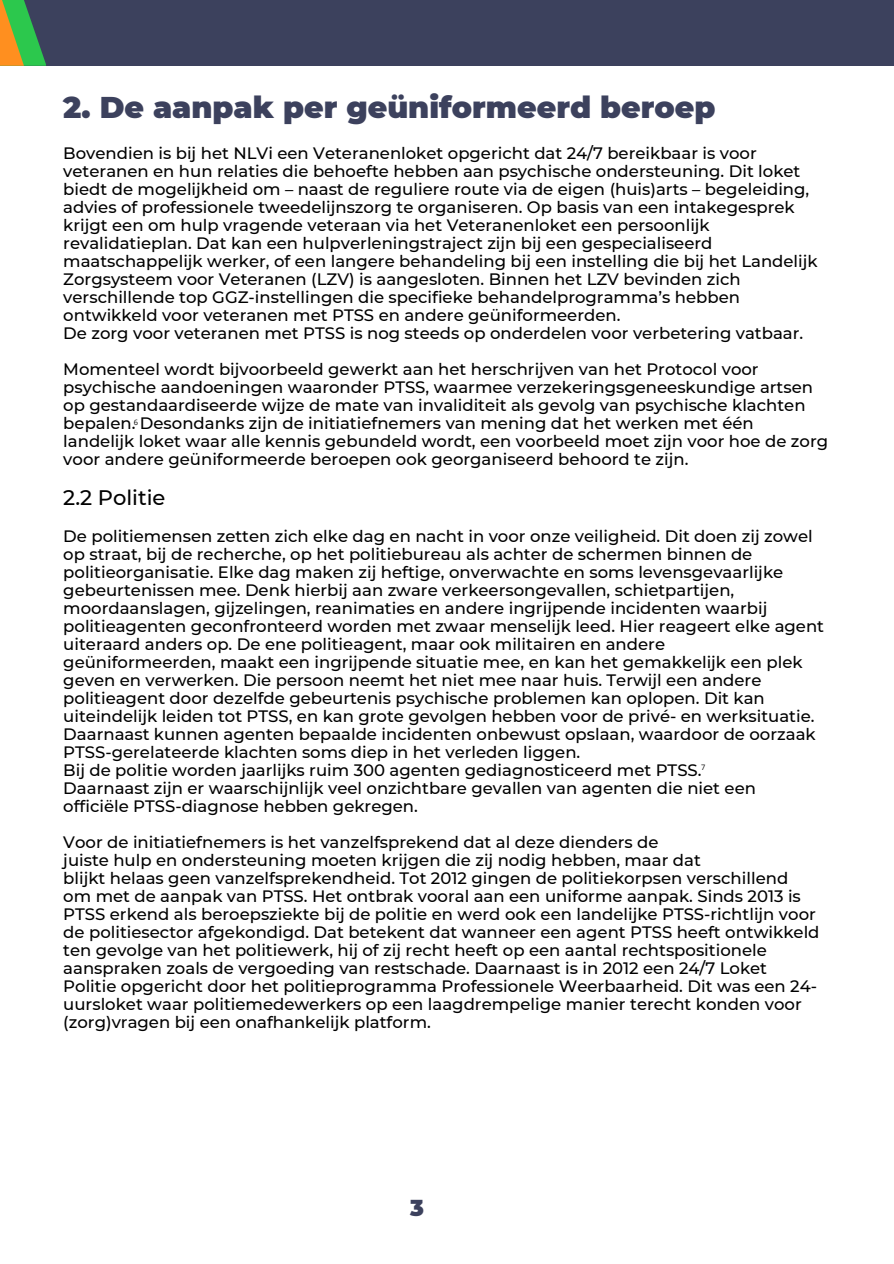
<style>
.page{position:relative;width:894px;height:1264px;background:#fff}
.page>*{position:absolute;margin:0;border:0;box-sizing:border-box;transform-origin:0 0}
.t1{font:900 30px "Montserrat";color:#3c415d}
.t2{font:900 22.5px "Montserrat";color:#3c415d}
.t3{font:500 21px "Montserrat";color:#000}
.t4{font:500 16.5px "Montserrat";color:#000}
.t5{font:7.5px "Open Sans";color:#000}
</style>
<div class="page">
<div style="left:0;top:0;width:893px;height:66px;background:#3c415d"></div>
<svg style="left:24px;top:0;width:22px;height:66px"></svg>
<svg style="left:0;top:0;width:24px;height:66px;background:#9da934"></svg>
<h1 class="t1" style="left:63px;top:89px;width:653px">2. De aanpak per geüniformeerd beroep</h1>
<p class="t4" style="left:63px;top:143px;width:694px">Bovendien is bij het NLVi een Veteranenloket opgericht dat 24/7 bereikbaar is voor</p>
<p class="t4" style="left:63px;top:161px;width:738px">veteranen en hun relaties die behoefte hebben aan psychische ondersteuning. Dit loket</p>
<p class="t4" style="left:63px;top:179px;width:747px">biedt de mogelijkheid om – naast de reguliere route via de eigen (huis)arts – begeleiding,</p>
<p class="t4" style="left:63px;top:197px;width:732px">advies of professionele tweedelijnszorg te organiseren. Op basis van een intakegesprek</p>
<p class="t4" style="left:63px;top:215px;width:647px">krijgt een om hulp vragende veteraan via het Veteranenloket een persoonlijk</p>
<p class="t4" style="left:63px;top:233px;width:650px">revalidatieplan. Dat kan een hulpverleningstraject zijn bij een gespecialiseerd</p>
<p class="t4" style="left:63px;top:251px;width:755px">maatschappelijk werker, of een langere behandeling bij een instelling die bij het Landelijk</p>
<p class="t4" style="left:63px;top:269px;width:678px">Zorgsysteem voor Veteranen (LZV) is aangesloten. Binnen het LZV bevinden zich</p>
<p class="t4" style="left:63px;top:287px;width:678px">verschillende top GGZ-instellingen die specifieke behandelprogramma’s hebben</p>
<p class="t4" style="left:63px;top:305px;width:558px">ontwikkeld voor veteranen met PTSS en andere geüniformeerden.</p>
<p class="t4" style="left:63px;top:323px;width:741px">De zorg voor veteranen met PTSS is nog steeds op onderdelen voor verbetering vatbaar.</p>
<p class="t4" style="left:63px;top:359px;width:696px">Momenteel wordt bijvoorbeeld gewerkt aan het herschrijven van het Protocol voor</p>
<p class="t4" style="left:63px;top:377px;width:751px">psychische aandoeningen waaronder PTSS, waarmee verzekeringsgeneeskundige artsen</p>
<p class="t4" style="left:63px;top:395px;width:743px">op gestandaardiseerde wijze de mate van invaliditeit als gevolg van psychische klachten</p>
<p class="t4" style="left:63px;top:413px;width:691px">bepalen. Desondanks zijn de initiatiefnemers van mening dat het werken met één</p>
<p class="t4" style="left:63px;top:431px;width:766px">landelijk loket waar alle kennis gebundeld wordt, een voorbeeld moet zijn voor hoe de zorg</p>
<p class="t4" style="left:63px;top:449px;width:626px">voor andere geüniformeerde beroepen ook georganiseerd behoord te zijn.</p>
<h2 class="t3" style="left:63px;top:484px;width:104px">2.2 Politie</h2>
<p class="t4" style="left:63px;top:526px;width:750px">De politiemensen zetten zich elke dag en nacht in voor onze veiligheid. Dit doen zij zowel</p>
<p class="t4" style="left:63px;top:544px;width:690px">op straat, bij de recherche, op het politiebureau als achter de schermen binnen de</p>
<p class="t4" style="left:63px;top:562px;width:721px">politieorganisatie. Elke dag maken zij heftige, onverwachte en soms levensgevaarlijke</p>
<p class="t4" style="left:63px;top:580px;width:672px">gebeurtenissen mee. Denk hierbij aan zware verkeersongevallen, schietpartijen,</p>
<p class="t4" style="left:63px;top:598px;width:705px">moordaanslagen, gijzelingen, reanimaties en andere ingrijpende incidenten waarbij</p>
<p class="t4" style="left:63px;top:616px;width:762px">politieagenten geconfronteerd worden met zwaar menselijk leed. Hier reageert elke agent</p>
<p class="t4" style="left:63px;top:634px;width:603px">uiteraard anders op. De ene politieagent, maar ook militairen en andere</p>
<p class="t4" style="left:63px;top:652px;width:740px">geüniformeerden, maakt een ingrijpende situatie mee, en kan het gemakkelijk een plek</p>
<p class="t4" style="left:63px;top:670px;width:699px">geven en verwerken. Die persoon neemt het niet mee naar huis. Terwijl een andere</p>
<p class="t4" style="left:63px;top:688px;width:702px">politieagent door dezelfde gebeurtenis psychische problemen kan oplopen. Dit kan</p>
<p class="t4" style="left:63px;top:706px;width:752px">uiteindelijk leiden tot PTSS, en kan grote gevolgen hebben voor de privé- en werksituatie.</p>
<p class="t4" style="left:63px;top:724px;width:753px">Daarnaast kunnen agenten bepaalde incidenten onbewust opslaan, waardoor de oorzaak</p>
<p class="t4" style="left:63px;top:742px;width:518px">PTSS-gerelateerde klachten soms diep in het verleden liggen.</p>
<p class="t4" style="left:63px;top:760px;width:639px">Bij de politie worden jaarlijks ruim 300 agenten gediagnosticeerd met PTSS.</p>
<p class="t4" style="left:63px;top:778px;width:694px">Daarnaast zijn er waarschijnlijk veel onzichtbare gevallen van agenten die niet een</p>
<p class="t4" style="left:63px;top:796px;width:356px">officiële PTSS-diagnose hebben gekregen.</p>
<p class="t4" style="left:63px;top:832px;width:596px">Voor de initiatiefnemers is het vanzelfsprekend dat al deze dienders de</p>
<p class="t4" style="left:63px;top:850px;width:639px">juiste hulp en ondersteuning moeten krijgen die zij nodig hebben, maar dat</p>
<p class="t4" style="left:63px;top:868px;width:726px">blijkt helaas geen vanzelfsprekendheid. Tot 2012 gingen de politiekorpsen verschillend</p>
<p class="t4" style="left:63px;top:886px;width:738px">om met de aanpak van PTSS. Het ontbrak vooral aan een uniforme aanpak. Sinds 2013 is</p>
<p class="t4" style="left:63px;top:904px;width:753px">PTSS erkend als beroepsziekte bij de politie en werd ook een landelijke PTSS-richtlijn voor</p>
<p class="t4" style="left:63px;top:922px;width:757px">de politiesector afgekondigd. Dat betekent dat wanneer een agent PTSS heeft ontwikkeld</p>
<p class="t4" style="left:63px;top:940px;width:704px">ten gevolge van het politiewerk, hij of zij recht heeft op een aantal rechtspositionele</p>
<p class="t4" style="left:63px;top:958px;width:705px">aanspraken zoals de vergoeding van restschade. Daarnaast is in 2012 een 24/7 Loket</p>
<p class="t4" style="left:63px;top:976px;width:755px">Politie opgericht door het politieprogramma Professionele Weerbaarheid. Dit was een 24-</p>
<p class="t4" style="left:63px;top:994px;width:739px">uursloket waar politiemedewerkers op een laagdrempelige manier terecht konden voor</p>
<p class="t4" style="left:63px;top:1012px;width:369px">(zorg)vragen bij een onafhankelijk platform.</p>
<p class="t5" style="left:134px;top:417px;width:6px">6</p>
<p class="t5" style="left:700px;top:762px;width:6px">7</p>
<p class="t2" style="left:410px;top:1194px;width:15px">3</p>
</div>
